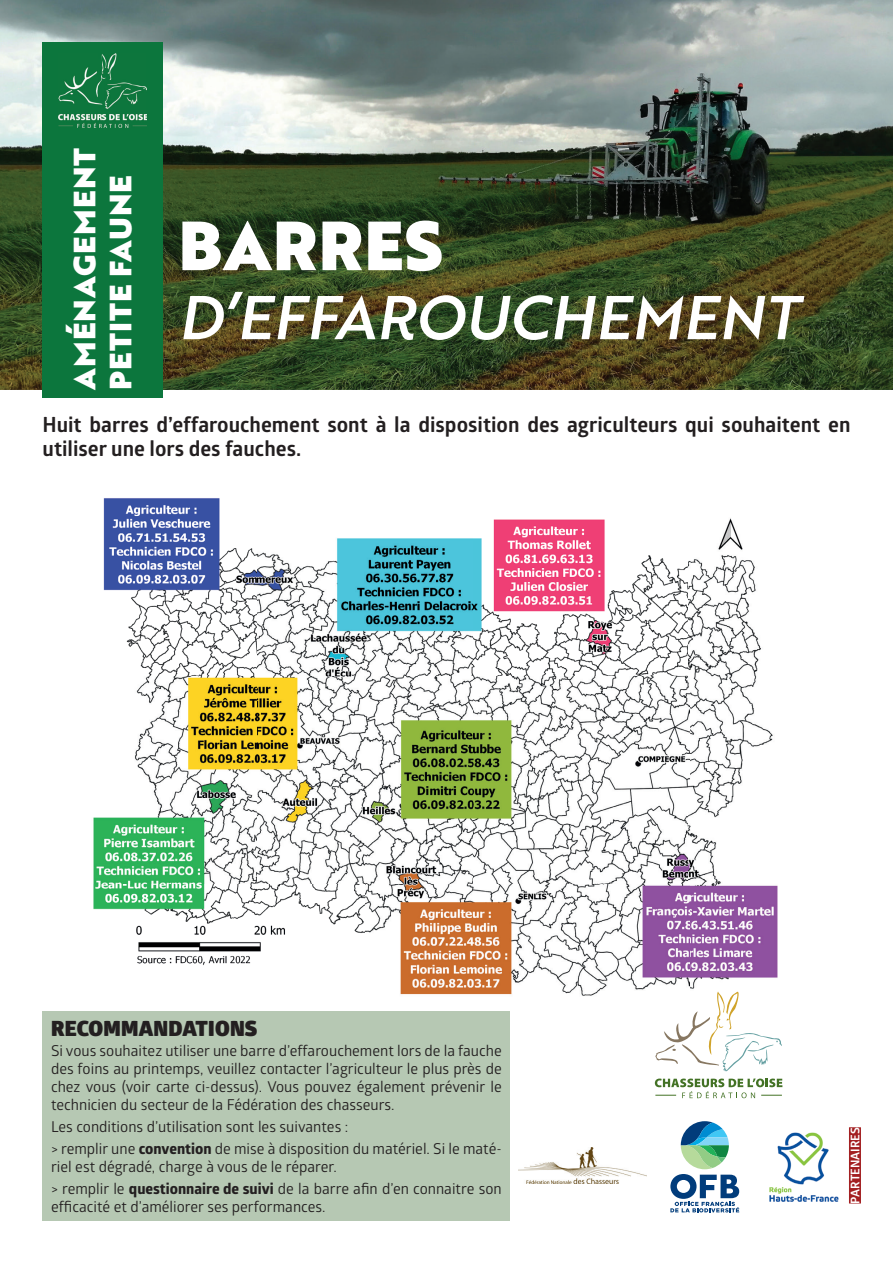
<style>
.page{position:relative;width:893px;height:1263px;background:#fff}
.page>*{position:absolute;margin:0;border:0;box-sizing:border-box;transform-origin:0 0}
.t1{font:67.5px "Brother 1816 Black";letter-spacing:.01em;color:#fff}
.t2{font:60px "Brother 1816 Medium Italic";letter-spacing:.01em;color:#fff}
.t3{font:30px/36px "Brother 1816 Black";letter-spacing:.04em;color:#fff}
.t4{font:700 21px/24px "Glober";color:#231f20}
.t5{font:900 21px "Glober";letter-spacing:.01em;color:#231f20}
.t6{font:15px/18px "Glober";color:#231f20}
.t7{font:700 12px "Glober";color:#fff}
.s1{font-family:"Globerx";font-weight:700}
</style>
<div class="page">
<img style="left:93px;top:498px;width:685px;height:498px">
<img style="left:0;top:0;width:893px;height:390px">
<div style="left:43px;top:43px;width:120px;height:355px;background:#0c763d"></div>
<div style="left:43px;top:1011px;width:467px;height:210px;background:#b6c8b3"></div>
<div style="left:849px;top:1127px;width:12px;height:76px;background:#a31f21"></div>
<svg style="left:655px;top:1078px;width:127px;height:20px"></svg>
<svg style="left:655px;top:992px;width:127px;height:79px"></svg>
<img style="left:59px;top:54px;width:88px;height:73px">
<svg style="left:670px;top:1121px;width:69px;height:91px"></svg>
<img style="left:769px;top:1132px;width:70px;height:70px">
<img style="left:519px;top:1147px;width:127px;height:36px">
<h3 class="t3" style="left:66px;top:390px;width:244px;rotate:-90deg">AMÉNAGEMENT<br>PETITE FAUNE</h3>
<h1 class="t1" style="left:178px;top:194px;width:266px">BARRES</h1>
<h2 class="t2" style="left:178px;top:272px;width:621px">D’EFFAROUCHEMENT</h2>
<h3 class="t4" style="left:43px;top:412px;width:809px">Huit barres d’effarouchement sont à la disposition des agriculteurs qui souhaitent en utiliser une lors des fauches.</h3>
<h3 class="t5" style="left:51px;top:1012px;width:208px">RECOMMANDATIONS</h3>
<p class="t6" style="left:51px;top:1041px;width:452px;text-align:justify">Si vous souhaitez utiliser une barre d’effarouchement lors de la fauche des foins au printemps, veuillez contacter l’agriculteur le plus près de chez vous (voir carte ci-dessus). Vous pouvez également prévenir le technicien du secteur de la Fédération des chasseurs.</p>
<p class="t6" style="left:51px;top:1115px;width:452px;line-height:22.2px">Les conditions d’utilisation sont les suivantes :<br>&gt; remplir une <span class="s1">convention</span> de mise à disposition du matériel. Si le maté-</p>
<p class="t6" style="left:51px;top:1155px;width:452px;line-height:22.2px">riel est dégradé, charge à vous de le réparer.<br>&gt; remplir le <span class="s1">questionnaire de suivi</span> de la barre afin d’en connaitre son</p>
<p class="t6" style="left:51px;top:1197px;width:276px">efficacité et d’améliorer ses performances.</p>
<p class="t7" style="left:847px;top:1203px;width:78px;rotate:-90deg">PARTENAIRES</p>
</div>
